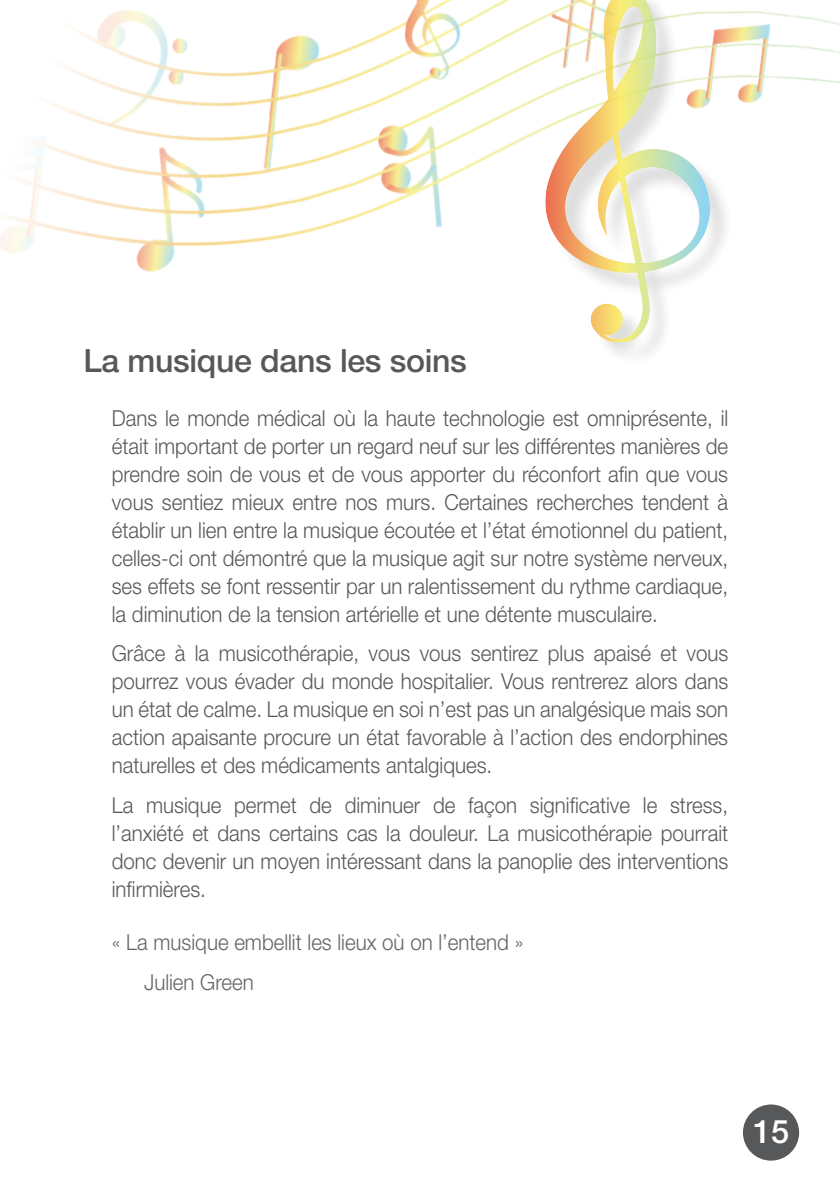
<style>
.page{position:relative;width:840px;height:1191px;background:#fff}
.page>*{position:absolute;margin:0;border:0;box-sizing:border-box;transform-origin:0 0}
.t1{font:500 32.4px "Helvetica Neue LT Std";color:#fff}
.H2_sous_titre{font:500 32px "Helvetica Neue LT Std";letter-spacing:-.01em;color:#57585a}
.texte_courant_11{font:300 22px/28px "Helvetica Neue LT Std";color:#57585a;text-align:justify;scale:.93 1}
.texte_courant_11-2{font:300 22px "Helvetica Neue LT Std";color:#646467;scale:.93 1}
</style>
<div class="page">
<div style="left:742px;top:1104px;width:56px;height:56px;background:#57585a;border-radius:50%"></div>
<img style="left:0;top:0;width:839px;height:272px">
<div style="left:526px;top:0;width:207px;height:366px;background:#231f20;opacity:.2"></div>
<img style="left:512px;top:0;width:197px;height:341px">
<p class="H2_sous_titre" style="left:83px;top:341px;width:385px">La musique dans les soins</p>
<p class="texte_courant_11" style="left:112px;top:403px;width:664px">Dans le monde médical où la haute technologie est omniprésente, il était important de porter un regard neuf sur les différentes manières de prendre soin de vous et de vous apporter du réconfort afin que vous vous sentiez mieux entre nos murs. Certaines recherches tendent à établir un lien entre la musique écoutée et l’état émotionnel du patient, celles-ci ont démontré que la musique agit sur notre système nerveux, ses effets se font ressentir par un ralentissement du rythme cardiaque, la diminution de la tension artérielle et une détente musculaire.</p>
<p class="texte_courant_11" style="left:112px;top:639px;width:664px">Grâce à la musicothérapie, vous vous sentirez plus apaisé et vous pourrez vous évader du monde hospitalier. Vous rentrerez alors dans un état de calme. La musique en soi n’est pas un analgésique mais son action apaisante procure un état favorable à l’action des endorphines naturelles et des médicaments antalgiques.</p>
<p class="texte_courant_11" style="left:112px;top:790px;width:664px">La musique permet de diminuer de façon significative le stress, l’anxiété et dans certains cas la douleur. La musicothérapie pourrait donc devenir un moyen intéressant dans la panoplie des interventions infirmières.</p>
<p class="texte_courant_11-2" style="left:112px;top:929px;width:444px">« La musique embellit les lieux où on l’entend »</p>
<p class="texte_courant_11-2" style="left:144px;top:968px;width:119px">Julien Green</p>
<h1 class="t1" style="left:752px;top:1112px;width:38px">15</h1>
</div>
